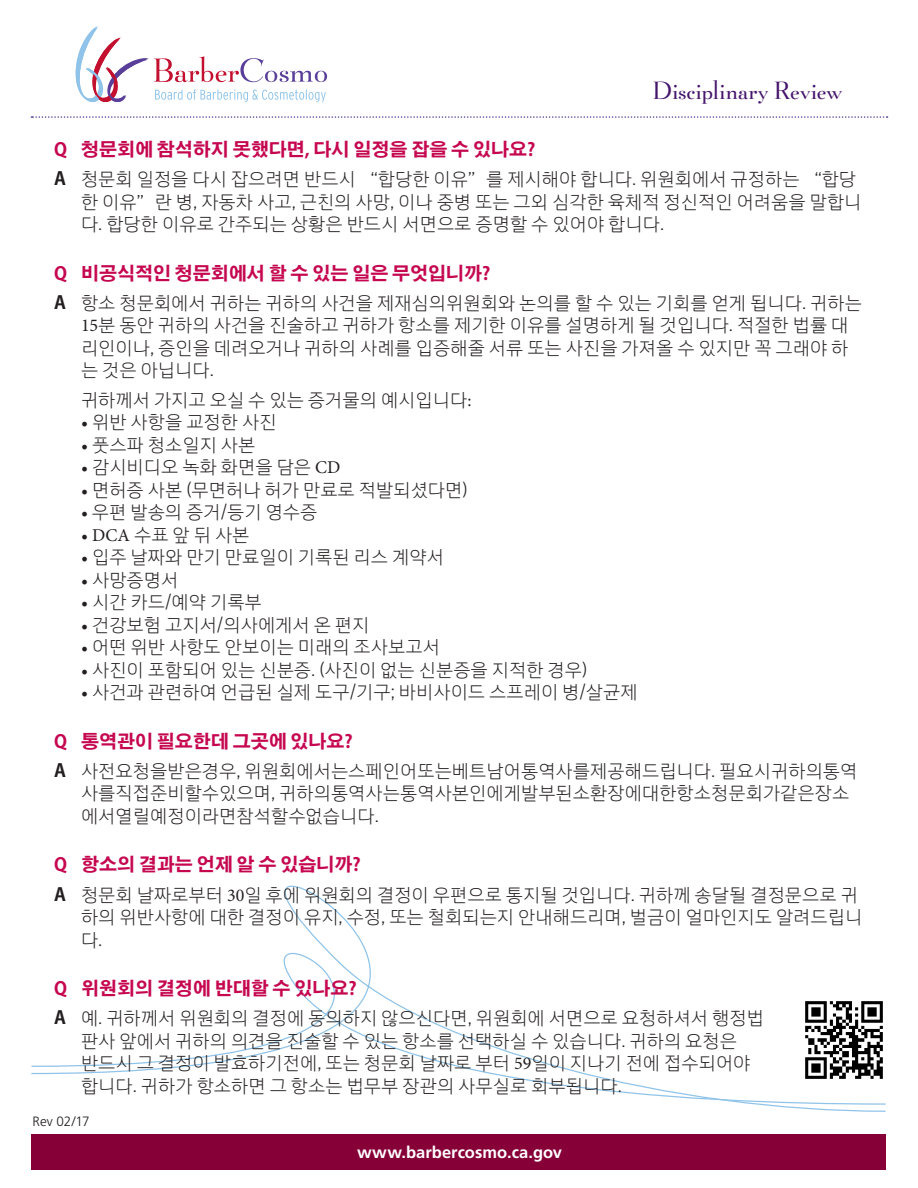
<style>
.page{position:relative;width:918px;height:1188px;background:#fff}
.page>*{position:absolute;margin:0;border:0;box-sizing:border-box;transform-origin:0 0}
.t1{font:24px "Belucian";letter-spacing:.005em;color:#44146b}
.t2{font:300 18px/22.5px "HP Simplified Hang";color:#231f20}
.t3{font:700 18px "Adobe Gothic Std";color:#c50750}
.t4{font:700 16.5px "Frutiger";color:#fff}
.Body{font:300 13.5px "Frutiger";letter-spacing:-.005em;color:#231f20}
.s1{font-family:"Adobe Gothic Std";font-weight:700}
.s2{font-family:"Minion Pro";font-weight:400}
</style>
<div class="page">
<div style="left:31px;top:1134px;width:855px;height:36px;background:#860037"></div>
<svg style="left:31px;top:885px;width:855px;height:227px"></svg>
<svg style="left:31px;top:26px;width:857px;height:92px"></svg>
<img style="left:801px;top:998px;width:85px;height:84px">
<p class="t1" style="left:653px;top:76px;width:191px">Disciplinary Review</p>
<p class="t3" style="left:54px;top:138px;width:483px">Q 청문회에 참석하지 못했다면, 다시 일정을 잡을 수 있나요?</p>
<p class="t2" style="left:81px;top:167px;width:782px;text-indent:-27px"><span class="s1">A</span> 청문회 일정을 다시 잡으려면 반드시 “합당한 이유”를 제시해야 합니다. 위원회에서 규정하는 “합당 한 이유”란 병, 자동차 사고, 근친의 사망, 이나 중병 또는 그외 심각한 육체적 정신적인 어려움을 말합니 다. 합당한 이유로 간주되는 상황은 반드시 서면으로 증명할 수 있어야 합니다.</p>
<p class="t3" style="left:54px;top:262px;width:438px">Q 비공식적인 청문회에서 할 수 있는 일은 무엇입니까?</p>
<p class="t2" style="left:81px;top:291px;width:782px;text-indent:-27px"><span class="s1">A</span> 항소 청문회에서 귀하는 귀하의 사건을 제재심의위원회와 논의를 할 수 있는 기회를 얻게 됩니다. 귀하는 <span class="s2">15</span>분 동안 귀하의 사건을 진술하고 귀하가 항소를 제기한 이유를 설명하게 될 것입니다. 적절한 법률 대 리인이나, 증인을 데려오거나 귀하의 사례를 입증해줄 서류 또는 사진을 가져올 수 있지만 꼭 그래야 하 는 것은 아닙니다.</p>
<p class="t2" style="left:81px;top:388px;width:392px">귀하께서 가지고 오실 수 있는 증거물의 예시입니다<span class="s2">:</span></p>
<p class="t2" style="left:81px;top:410px;width:197px"><span class="s2">•</span> 위반 사항을 교정한 사진</p>
<p class="t2" style="left:81px;top:433px;width:176px"><span class="s2">•</span> 풋스파 청소일지 사본</p>
<p class="t2" style="left:81px;top:455px;width:261px"><span class="s2">•</span> 감시비디오 녹화 화면을 담은 <span class="s2">CD</span></p>
<p class="t2" style="left:81px;top:478px;width:388px"><span class="s2">•</span> 면허증 사본 (무면허나 허가 만료로 적발되셨다면)</p>
<p class="t2" style="left:81px;top:500px;width:238px"><span class="s2">•</span> 우편 발송의 증거/등기 영수증</p>
<p class="t2" style="left:81px;top:523px;width:170px"><span class="s2">• DCA</span> 수표 앞 뒤 사본</p>
<p class="t2" style="left:81px;top:545px;width:364px"><span class="s2">•</span> 입주 날짜와 만기 만료일이 기록된 리스 계약서</p>
<p class="t2" style="left:81px;top:568px;width:99px"><span class="s2">•</span> 사망증명서</p>
<p class="t2" style="left:81px;top:590px;width:182px"><span class="s2">•</span> 시간 카드/예약 기록부</p>
<p class="t2" style="left:81px;top:613px;width:290px"><span class="s2">•</span> 건강보험 고지서/의사에게서 온 편지</p>
<p class="t2" style="left:81px;top:635px;width:361px"><span class="s2">•</span> 어떤 위반 사항도 안보이는 미래의 조사보고서</p>
<p class="t2" style="left:81px;top:658px;width:508px"><span class="s2">•</span> 사진이 포함되어 있는 신분증. (사진이 없는 신분증을 지적한 경우)</p>
<p class="t2" style="left:81px;top:680px;width:558px"><span class="s2">•</span> 사건과 관련하여 언급된 실제 도구/기구; 바비사이드 스프레이 병/살균제</p>
<p class="t3" style="left:54px;top:730px;width:300px">Q 통역관이 필요한데 그곳에 있나요?</p>
<p class="t2" style="left:81px;top:759px;width:778px;text-indent:-27px"><span class="s1">A</span> 사전요청을받은경우, 위원회에서는스페인어또는베트남어통역사를제공해드립니다. 필요시귀하의통역 사를직접준비할수있으며, 귀하의통역사는통역사본인에게발부된소환장에대한항소청문회가같은장소 에서열릴예정이라면참석할수없습니다.</p>
<p class="t3" style="left:54px;top:854px;width:308px">Q 항소의 결과는 언제 알 수 있습니까?</p>
<p class="t2" style="left:81px;top:883px;width:783px;text-indent:-27px"><span class="s1">A</span> 청문회 날짜로부터 <span class="s2">30</span>일 후에 위원회의 결정이 우편으로 통지될 것입니다. 귀하께 송달될 결정문으로 귀 하의 위반사항에 대한 결정이 유지, 수정, 또는 철회되는지 안내해드리며, 벌금이 얼마인지도 알려드립니 다.</p>
<p class="t3" style="left:54px;top:978px;width:304px">Q 위원회의 결정에 반대할 수 있나요?</p>
<p class="t2" style="left:81px;top:1006px;width:685px;text-indent:-27px"><span class="s1">A</span> 예. 귀하께서 위원회의 결정에 동의하지 않으신다면, 위원회에 서면으로 요청하셔서 행정법 판사 앞에서 귀하의 의견을 진술할 수 있는 항소를 선택하실 수 있습니다. 귀하의 요청은 반드시 그 결정이 발효하기전에, 또는 청문회 날짜로 부터 <span class="s2">59</span>일이 지나기 전에 접수되어야 합니다. 귀하가 항소하면 그 항소는 법무부 장관의 사무실로 회부됩니다.</p>
<p class="Body" style="left:32px;top:1114px;width:59px">Rev 02/17</p>
<p class="t4" style="left:357px;top:1143px;width:207px">www.barbercosmo.ca.gov</p>
</div>
